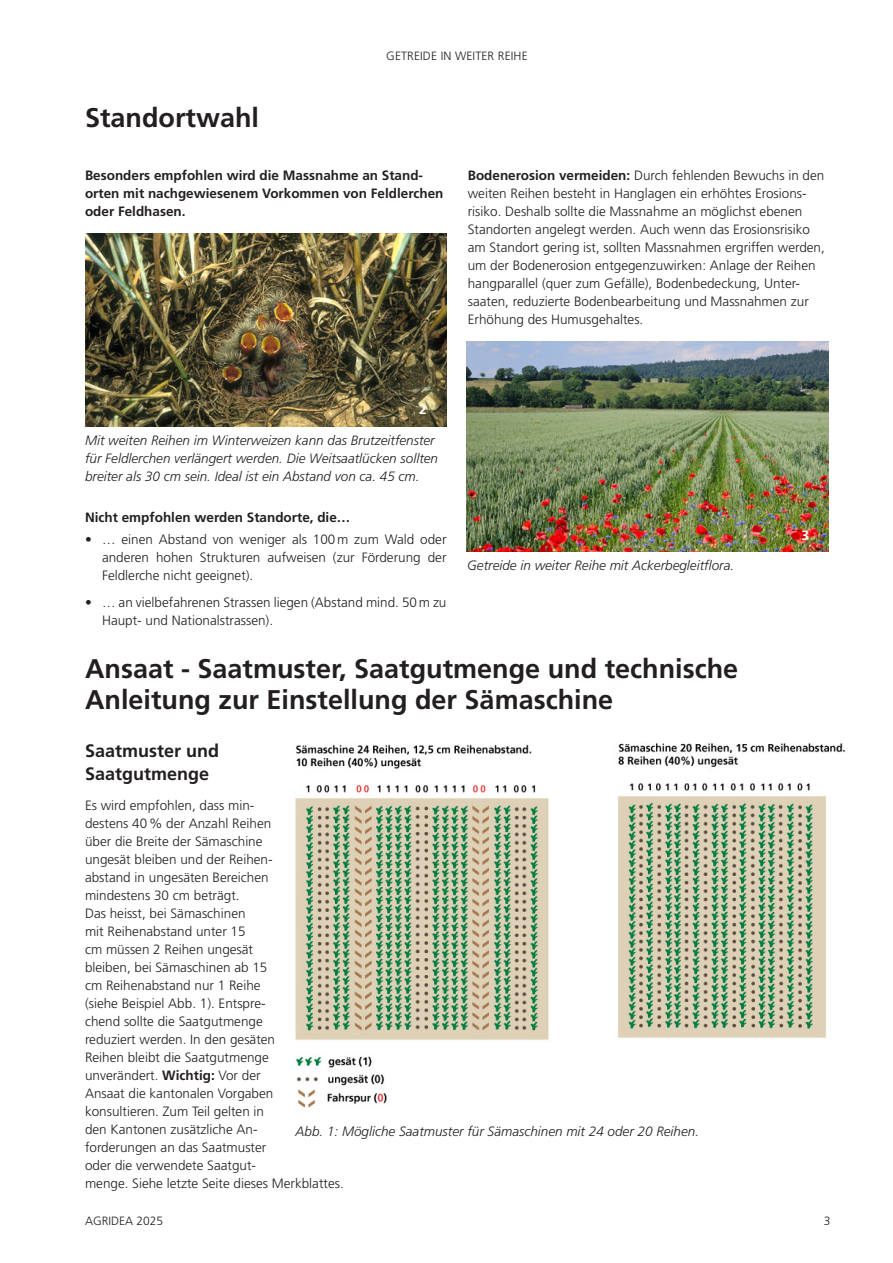
<style>
.page{position:relative;width:893px;height:1263px;background:#fff}
.page>*{position:absolute;margin:0;border:0;box-sizing:border-box;transform-origin:0 0}
.Titel_1{font:700 27px/31.5px "Frutiger LT Pro";color:#231f20}
.Titel_2{font:700 18px/22.5px "Frutiger LT Pro";color:#231f20}
.Standard_DE{font:300 13.5px/18px "Frutiger LT Pro";color:#231f20}
.Legende{font:italic 300 13.5px/18px "Frutiger LT Pro";color:#231f20}
.Standard_DE-2{font:700 13.5px/18px "Frutiger LT Pro";color:#231f20}
.Standard_DE-3{font:700 13.5px "Frutiger LT Pro";color:#fff}
.t1{font:300 12px "Frutiger LT Pro";color:#231f20}
.s1{font-weight:700}
</style>
<div class="page">
<img style="left:467px;top:341px;width:362px;height:211px">
<img style="left:295px;top:743px;width:551px;height:365px">
<img style="left:85px;top:234px;width:361px;height:193px">
<p class="Titel_1" style="left:85px;top:101px;width:176px">Standortwahl</p>
<p class="t1" style="left:386px;top:49px;width:16px">Getre</p>
<p class="t1" style="left:420px;top:49px;width:63px">ide in weiter</p>
<p class="t1" style="left:498px;top:49px;width:23px">Reihe</p>
<p class="Standard_DE-2" style="left:85px;top:166px;width:360px">Besonders empfohlen wird die Massnahme an Stand&shy;orten mit nachgewiesenem Vorkommen von Feldlerchen oder Feldhasen.</p>
<p class="Standard_DE" style="left:468px;top:166px;width:359px"><span class="s1">Bodenerosion vermeiden:</span> Durch fehlenden Bewuchs in den weiten Reihen besteht in Hanglagen ein erhöhtes Erosions&shy;risiko. Deshalb sollte die Massnahme an möglichst ebenen Standorten angelegt werden. Auch wenn das Erosionsrisiko am Standort gering ist, sollten Massnahmen ergriffen werden, um der Bodenerosion entgegenzuwirken: Anlage der Reihen hangparallel (quer zum Gefälle), Bodenbedeckung, Unter&shy;saaten, reduzierte Bodenbearbeitung und Massnahmen zur Erhöhung des Humusgehaltes.</p>
<p class="Standard_DE-3" style="left:419px;top:401px;width:9px">2</p>
<p class="Legende" style="left:85px;top:432px;width:355px">Mit weiten Reihen im Winterweizen kann das Brutzeitfenster für Feldlerchen verlängert werden. Die Weitsaatlücken sollten breiter als 30 cm sein. Ideal ist ein Abstand von ca. 45 cm.</p>
<p class="Standard_DE-2" style="left:85px;top:508px;width:267px">Nicht empfohlen werden Standorte, die…</p>
<p class="Standard_DE" style="left:102px;top:531px;width:346px;text-align:justify;text-indent:-17px">• … einen Abstand von weniger als 100m zum Wald oder anderen hohen Strukturen aufweisen (zur Förderung der Feldlerche nicht geeignet).</p>
<p class="Standard_DE" style="left:102px;top:593px;width:346px;text-indent:-17px">• … an vielbefahrenen Strassen liegen (Abstand mind. 50m zu<br>Haupt- und Nationalstrassen).</p>
<p class="Legende" style="left:467px;top:557px;width:269px">Getreide in weiter Reihe mit Ackerbegleitflora.</p>
<p class="Standard_DE-3" style="left:801px;top:527px;width:9px">3</p>
<p class="Titel_1" style="left:85px;top:652px;width:655px">Ansaat - Saatmuster, Saatgutmenge und technische<br>Anleitung zur Einstellung der Sämaschine</p>
<p class="Titel_2" style="left:85px;top:740px;width:136px">Saatmuster und<br>Saatgutmenge</p>
<p class="Standard_DE" style="left:85px;top:796px;width:260px">Es wird empfohlen, dass min-<br>destens 40% der Anzahl Reihen<br>über die Breite der Sämaschine<br>ungesät bleiben und der Reihen-<br>abstand in ungesäten Bereichen<br>mindestens 30 cm beträgt.<br>Das heisst, bei Sämaschinen<br>mit Reihenabstand unter 15<br>cm müssen 2 Reihen ungesät<br>bleiben, bei Sämaschinen ab 15<br>cm Reihenabstand nur 1 Reihe<br>(siehe Beispiel Abb. 1). Entspre-<br>chend sollte die Saatgutmenge<br>reduziert werden. In den gesäten<br>Reihen bleibt die Saatgutmenge unverändert. <span class="s1">Wichtig:</span> Vor der<br>Ansaat die kantonalen Vorgaben konsultieren. Zum Teil gelten in<br>den Kantonen zusätzliche An-<br>forderungen an das Saatmuster<br>oder die verwendete Saatgut-<br>menge. Siehe letzte Seite dieses Merkblattes.</p>
<p class="Legende" style="left:296px;top:1122px;width:405px">Abb. 1: Mögliche Saatmuster für Sämaschinen mit 24 oder 20 Reihen.</p>
<p class="t1" style="left:85px;top:1214px;width:80px">AGRIDEA 2025</p>
<p class="t1" style="left:824px;top:1214px;width:8px">3</p>
</div>
